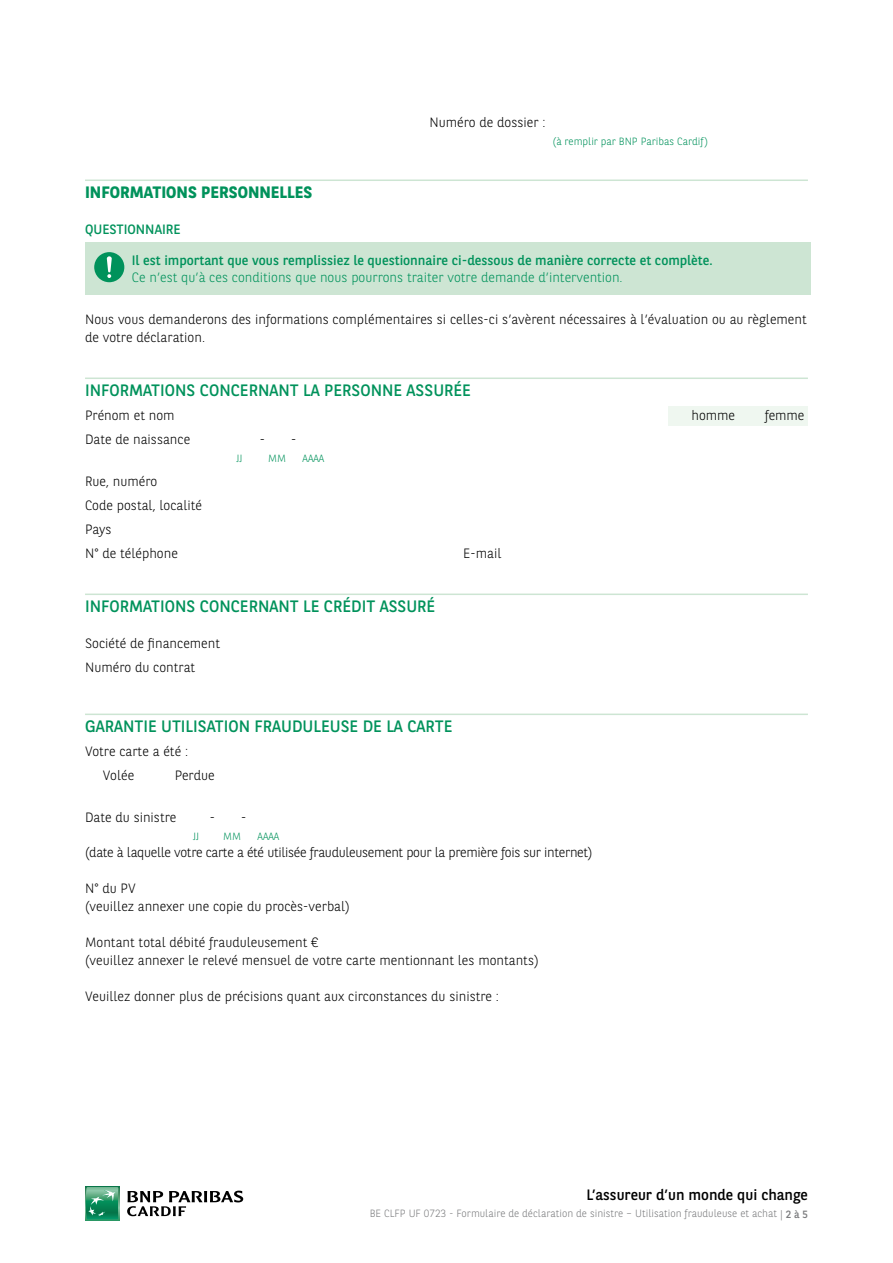
<style>
.page{position:relative;width:893px;height:1263px;background:#fff}
.page>*{position:absolute;margin:0;border:0;box-sizing:border-box;transform-origin:0 0}
.t1{font:16.5px "BNPP Sans";color:#00925b}
.t2{font:700 16.5px "BNPP Sans";color:#00925b}
.t3{font:15px "BNPP Sans";color:#000}
.t4{font:300 13.5px/24px "BNPP Sans";color:#000}
.t5{font:13.5px "BNPP Sans";color:#00925b}
.t6{font:300 13.5px "BNPP Sans";letter-spacing:-.025em;color:#000}
.t7{font:300 13.5px "BNPP Sans";color:#00925b}
.t8{font:300 10.5px "BNPP Sans";color:#7b7c7e}
.t9{font:300 10.5px "BNPP Sans";color:#00925b}
.s1{font-weight:400}
</style>
<div class="page">
<svg style="left:85px;top:1186px;width:34px;height:34px"></svg>
<svg style="left:86px;top:1187px;width:32px;height:32px"></svg>
<svg style="left:127px;top:1190px;width:116px;height:26px"></svg>
<div style="left:668px;top:406px;width:140px;height:20px;background:#eff7f0"></div>
<hr style="left:85px;top:179px;width:723px;height:2px;background:#cde5d3">
<hr style="left:85px;top:377px;width:723px;height:2px;background:#cde5d3">
<hr style="left:85px;top:593px;width:723px;height:2px;background:#cde5d3">
<hr style="left:85px;top:713px;width:723px;height:2px;background:#cde5d3">
<div style="left:85px;top:242px;width:725px;height:53px;background:#cde5d3"></div>
<svg style="left:94px;top:252px;width:30px;height:30px"></svg>
<p class="t4" style="left:429px;top:110px;width:118px">Numéro de dossier :</p>
<p class="t9" style="left:553px;top:134px;width:157px">(à remplir par BNP Paribas Cardif)</p>
<p class="t2" style="left:85px;top:181px;width:229px">INFORMATIONS PERSONNELLES</p>
<p class="t5" style="left:85px;top:220px;width:97px">QUESTIONNAIRE</p>
<p class="t5" style="left:132px;top:251px;width:582px">Il est important que vous remplissiez le questionnaire ci-dessous de manière correcte et complète.</p>
<p class="t7" style="left:132px;top:268px;width:492px">Ce n’est qu’à ces conditions que nous pourrons traiter votre demande d’intervention.</p>
<p class="t4" style="left:85px;top:310px;width:723px;line-height:18px">Nous vous demanderons des informations complémentaires si celles-ci s’avèrent nécessaires à l’évaluation ou au règlement de votre déclaration.</p>
<p class="t1" style="left:85px;top:379px;width:387px">INFORMATIONS CONCERNANT LA PERSONNE ASSURÉE</p>
<p class="t4" style="left:85px;top:403px;width:91px">Prénom et nom</p>
<p class="t4" style="left:691px;top:403px;width:45px">homme</p>
<p class="t4" style="left:765px;top:403px;width:41px">femme</p>
<p class="t4" style="left:85px;top:427px;width:107px">Date de naissance</p>
<p class="t4" style="left:259px;top:427px;width:39px">- -</p>
<p class="t9" style="left:237px;top:451px;width:8px">JJ</p>
<p class="t9" style="left:268px;top:451px;width:19px">MM</p>
<p class="t9" style="left:303px;top:451px;width:23px">AAAA</p>
<p class="t4" style="left:85px;top:469px;width:119px">Rue, numéro<br>Code postal, localité<br>Pays<br>N° de téléphone</p>
<p class="t4" style="left:463px;top:541px;width:40px">E-mail</p>
<p class="t1" style="left:85px;top:595px;width:352px">INFORMATIONS CONCERNANT LE CRÉDIT ASSURÉ</p>
<p class="t4" style="left:85px;top:631px;width:137px">Société de financement<br>Numéro du contrat</p>
<p class="t1" style="left:85px;top:715px;width:369px">GARANTIE UTILISATION FRAUDULEUSE DE LA CARTE</p>
<p class="t4" style="left:103px;top:739px;width:87px;text-indent:-18px">Votre carte a été :<br>Volée</p>
<p class="t4" style="left:175px;top:763px;width:42px">Perdue</p>
<p class="t4" style="left:85px;top:805px;width:93px">Date du sinistre</p>
<p class="t4" style="left:210px;top:805px;width:39px">- -</p>
<p class="t9" style="left:193px;top:829px;width:8px">JJ</p>
<p class="t9" style="left:223px;top:829px;width:19px">MM</p>
<p class="t9" style="left:258px;top:829px;width:23px">AAAA</p>
<p class="t6" style="left:85px;top:843px;width:509px">(date à laquelle votre carte a été utilisée frauduleusement pour la première fois sur internet)</p>
<p class="t4" style="left:85px;top:878px;width:266px;line-height:18px">N° du PV<br>(veuillez annexer une copie du procès-verbal)</p>
<p class="t4" style="left:85px;top:932px;width:455px;line-height:18px">Montant total débité frauduleusement €<br>(veuillez annexer le relevé mensuel de votre carte mentionnant les montants)</p>
<p class="t4" style="left:85px;top:983px;width:415px">Veuillez donner plus de précisions quant aux circonstances du sinistre :</p>
<p class="t3" style="left:586px;top:1185px;width:223px">L’assureur d’un monde qui change</p>
<p class="t8" style="left:370px;top:1206px;width:440px">BE CLFP UF 0723 - Formulaire de déclaration de sinistre – Utilisation frauduleuse et achat | <span class="s1">2 à 5</span></p>
</div>
